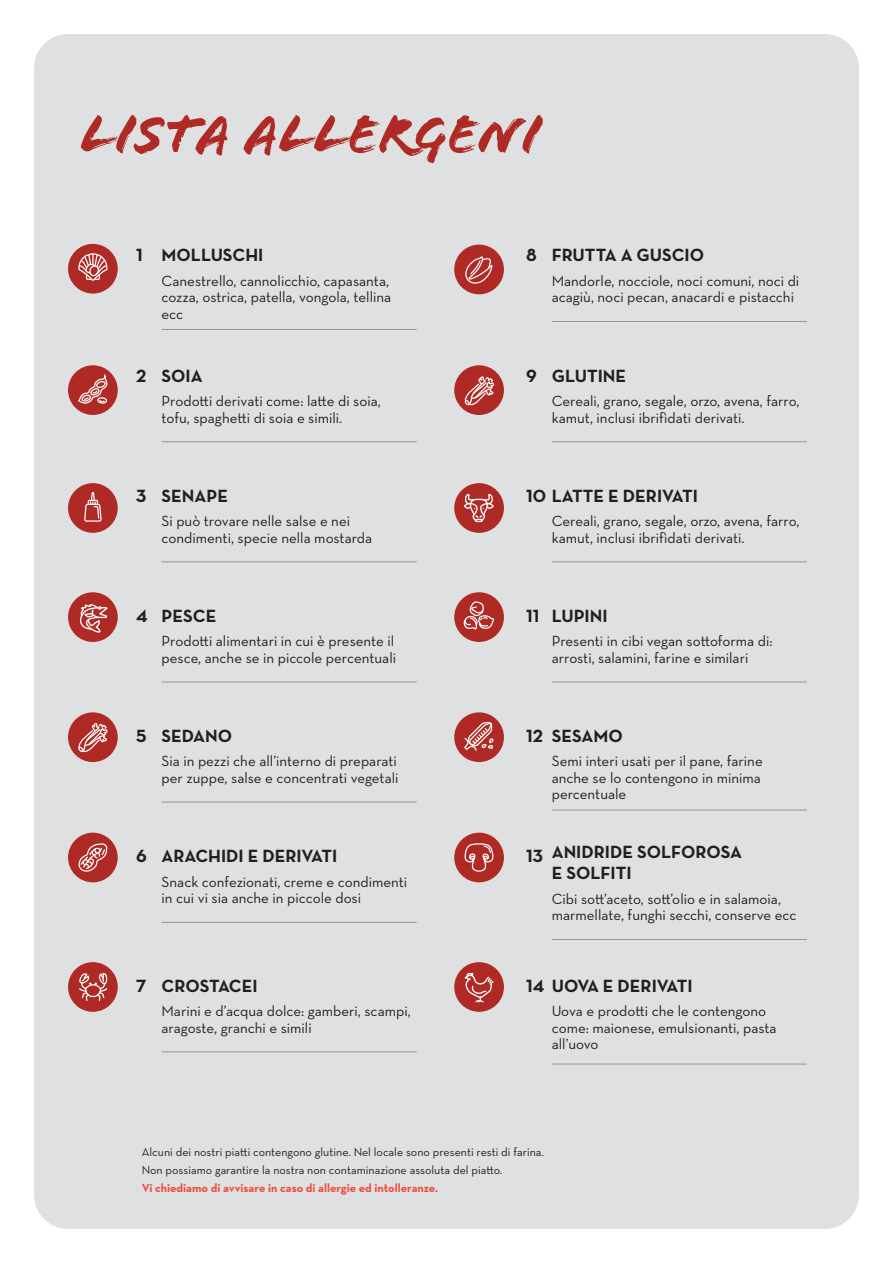
<style>
.page{position:relative;width:893px;height:1263px;background:#fff}
.page>*{position:absolute;margin:0;border:0;box-sizing:border-box;transform-origin:0 0}
.Titolo_2{font:57px "Flood Std";color:#af2a24}
.t1{font:700 18px/21.6px "Neutraface Text";color:#231f20}
.Ingredienti{font:15px/16.5px "Neutraface Text";color:#231f20}
.Ingredienti-2{font:12px/18px "Neutraface Text";color:#231f20}
.Ingredienti-3{font:700 12px "Neutraface Text";color:#ef4d3d}
</style>
<div class="page">
<div style="left:34px;top:34px;width:825px;height:1195px;background:#dfe0e1;border-radius:34px"></div>
<hr style="left:552px;top:562px;width:255px;height:1px;background:#939598">
<hr style="left:162px;top:562px;width:255px;height:1px;background:#939598">
<div style="left:454px;top:483px;width:50px;height:50px;background:#af2a24;border-radius:50%"></div>
<svg style="left:464px;top:494px;width:30px;height:29px"></svg>
<div style="left:68px;top:483px;width:50px;height:50px;background:#af2a24;border-radius:50%"></div>
<svg style="left:84px;top:492px;width:18px;height:30px"></svg>
<hr style="left:162px;top:329px;width:255px;height:1px;background:#939598">
<hr style="left:552px;top:321px;width:255px;height:1px;background:#939598">
<div style="left:68px;top:244px;width:50px;height:50px;background:#af2a24;border-radius:50%"></div>
<svg style="left:78px;top:253px;width:30px;height:28px"></svg>
<div style="left:454px;top:245px;width:50px;height:49px;background:#af2a24;border-radius:50%"></div>
<svg style="left:460px;top:256px;width:33px;height:31px"></svg>
<hr style="left:552px;top:682px;width:255px;height:1px;background:#939598">
<hr style="left:162px;top:682px;width:255px;height:1px;background:#939598">
<div style="left:68px;top:592px;width:50px;height:50px;background:#af2a24;border-radius:50%"></div>
<svg style="left:79px;top:604px;width:29px;height:29px"></svg>
<div style="left:454px;top:592px;width:50px;height:50px;background:#af2a24;border-radius:50%"></div>
<svg style="left:463px;top:601px;width:31px;height:29px"></svg>
<hr style="left:552px;top:441px;width:255px;height:1px;background:#939598">
<hr style="left:162px;top:441px;width:255px;height:1px;background:#939598">
<div style="left:68px;top:365px;width:50px;height:50px;background:#af2a24;border-radius:50%"></div>
<svg style="left:75px;top:368px;width:32px;height:40px"></svg>
<div style="left:454px;top:365px;width:50px;height:50px;background:#af2a24;border-radius:50%"></div>
<svg style="left:464px;top:376px;width:30px;height:30px"></svg>
<hr style="left:552px;top:810px;width:255px;height:1px;background:#939598">
<hr style="left:162px;top:802px;width:255px;height:1px;background:#939598">
<div style="left:68px;top:712px;width:50px;height:50px;background:#af2a24;border-radius:50%"></div>
<svg style="left:78px;top:723px;width:30px;height:30px"></svg>
<div style="left:454px;top:712px;width:50px;height:50px;background:#af2a24;border-radius:50%"></div>
<svg style="left:464px;top:722px;width:30px;height:29px"></svg>
<hr style="left:552px;top:939px;width:255px;height:1px;background:#939598">
<hr style="left:162px;top:922px;width:255px;height:1px;background:#939598">
<div style="left:68px;top:833px;width:50px;height:49px;background:#af2a24;border-radius:50%"></div>
<svg style="left:78px;top:843px;width:30px;height:29px"></svg>
<div style="left:454px;top:833px;width:50px;height:49px;background:#af2a24;border-radius:50%"></div>
<svg style="left:464px;top:843px;width:30px;height:29px"></svg>
<hr style="left:552px;top:1064px;width:255px;height:1px;background:#939598">
<hr style="left:162px;top:1051px;width:255px;height:1px;background:#939598">
<div style="left:68px;top:962px;width:50px;height:50px;background:#af2a24;border-radius:50%"></div>
<svg style="left:79px;top:972px;width:29px;height:29px"></svg>
<div style="left:454px;top:962px;width:50px;height:50px;background:#af2a24;border-radius:50%"></div>
<svg style="left:464px;top:973px;width:30px;height:30px"></svg>
<p class="Titolo_2" style="left:80px;top:101px;width:463px">LISTA ALLERGENI</p>
<p class="t1" style="left:136px;top:244px;width:8px">1</p>
<p class="t1" style="left:162px;top:244px;width:103px">MOLLUSCHI</p>
<p class="t1" style="left:526px;top:244px;width:12px">8</p>
<p class="Ingredienti" style="left:162px;top:272px;width:231px">Canestrello, cannolicchio, capasanta, cozza, ostrica, patella, vongola, tellina ecc</p>
<p class="t1" style="left:552px;top:244px;width:154px">FRUTTA A GUSCIO</p>
<p class="Ingredienti" style="left:552px;top:272px;width:249px">Mandorle, nocciole, noci comuni, noci di acagiù, noci pecan, anacardi e pistacchi</p>
<p class="t1" style="left:136px;top:365px;width:12px">2</p>
<p class="t1" style="left:162px;top:365px;width:43px">SOIA</p>
<p class="Ingredienti" style="left:162px;top:393px;width:221px">Prodotti derivati come: latte di soia, tofu, spaghetti di soia e simili.</p>
<p class="t1" style="left:136px;top:485px;width:12px">3</p>
<p class="t1" style="left:162px;top:485px;width:68px">SENAPE</p>
<p class="Ingredienti" style="left:162px;top:513px;width:212px">Si può trovare nelle salse e nei condimenti, specie nella mostarda</p>
<p class="t1" style="left:136px;top:605px;width:13px">4</p>
<p class="t1" style="left:162px;top:605px;width:56px">PESCE</p>
<p class="Ingredienti" style="left:162px;top:633px;width:236px">Prodotti alimentari in cui è presente il pesce, anche se in piccole percentuali</p>
<p class="t1" style="left:136px;top:725px;width:12px">5</p>
<p class="t1" style="left:162px;top:725px;width:72px">SEDANO</p>
<p class="Ingredienti" style="left:162px;top:753px;width:238px">Sia in pezzi che all’interno di preparati per zuppe, salse e concentrati vegetali</p>
<p class="t1" style="left:136px;top:845px;width:12px">6</p>
<p class="t1" style="left:162px;top:845px;width:177px">ARACHIDI E DERIVATI</p>
<p class="Ingredienti" style="left:162px;top:873px;width:247px">Snack confezionati, creme e condimenti in cui vi sia anche in piccole dosi</p>
<p class="t1" style="left:136px;top:975px;width:12px">7</p>
<p class="t1" style="left:162px;top:975px;width:98px">CROSTACEI</p>
<p class="Ingredienti" style="left:162px;top:1003px;width:251px">Marini e d’acqua dolce: gamberi, scampi, aragoste, granchi e simili</p>
<p class="t1" style="left:526px;top:365px;width:12px">9</p>
<p class="t1" style="left:552px;top:365px;width:76px">GLUTINE</p>
<p class="Ingredienti" style="left:552px;top:393px;width:249px">Cereali, grano, segale, orzo, avena, farro, kamut, inclusi ibrifìdati derivati.</p>
<p class="t1" style="left:526px;top:485px;width:173px">10 LATTE E DERIVATI</p>
<p class="Ingredienti" style="left:552px;top:513px;width:249px">Cereali, grano, segale, orzo, avena, farro, kamut, inclusi ibrifìdati derivati.</p>
<p class="t1" style="left:526px;top:605px;width:15px">11</p>
<p class="t1" style="left:552px;top:605px;width:57px">LUPINI</p>
<p class="Ingredienti" style="left:552px;top:633px;width:222px">Presenti in cibi vegan sottoforma di:</p>
<p class="Ingredienti" style="left:552px;top:649px;width:198px">arrosti, salamini, farine e similari</p>
<p class="t1" style="left:526px;top:725px;width:18px">12</p>
<p class="t1" style="left:552px;top:725px;width:73px">SESAMO</p>
<p class="Ingredienti" style="left:552px;top:753px;width:212px;text-align:justify">Semi interi usati per il pane, farine anche se lo contengono in minima percentuale</p>
<p class="t1" style="left:526px;top:845px;width:18px">13</p>
<p class="t1" style="left:552px;top:841px;width:192px">ANIDRIDE SOLFOROSA<br>E SOLFITI</p>
<p class="Ingredienti" style="left:552px;top:890px;width:246px">Cibi sott’aceto, sott’olio e in salamoia, marmellate, funghi secchi, conserve ecc</p>
<p class="t1" style="left:526px;top:975px;width:168px">14 UOVA E DERIVATI</p>
<p class="Ingredienti" style="left:552px;top:1003px;width:226px">Uova e prodotti che le contengono come: maionese, emulsionanti, pasta all’uovo</p>
<p class="Ingredienti-2" style="left:142px;top:1143px;width:404px">Alcuni dei nostri piatti contengono glutine. Nel locale sono presenti resti di farina.<br>Non possiamo garantire la nostra non contaminazione assoluta del piatto.</p>
<p class="Ingredienti-3" style="left:142px;top:1180px;width:298px">Vi chiediamo di avvisare in caso di allergie ed intolleranze.</p>
</div>
